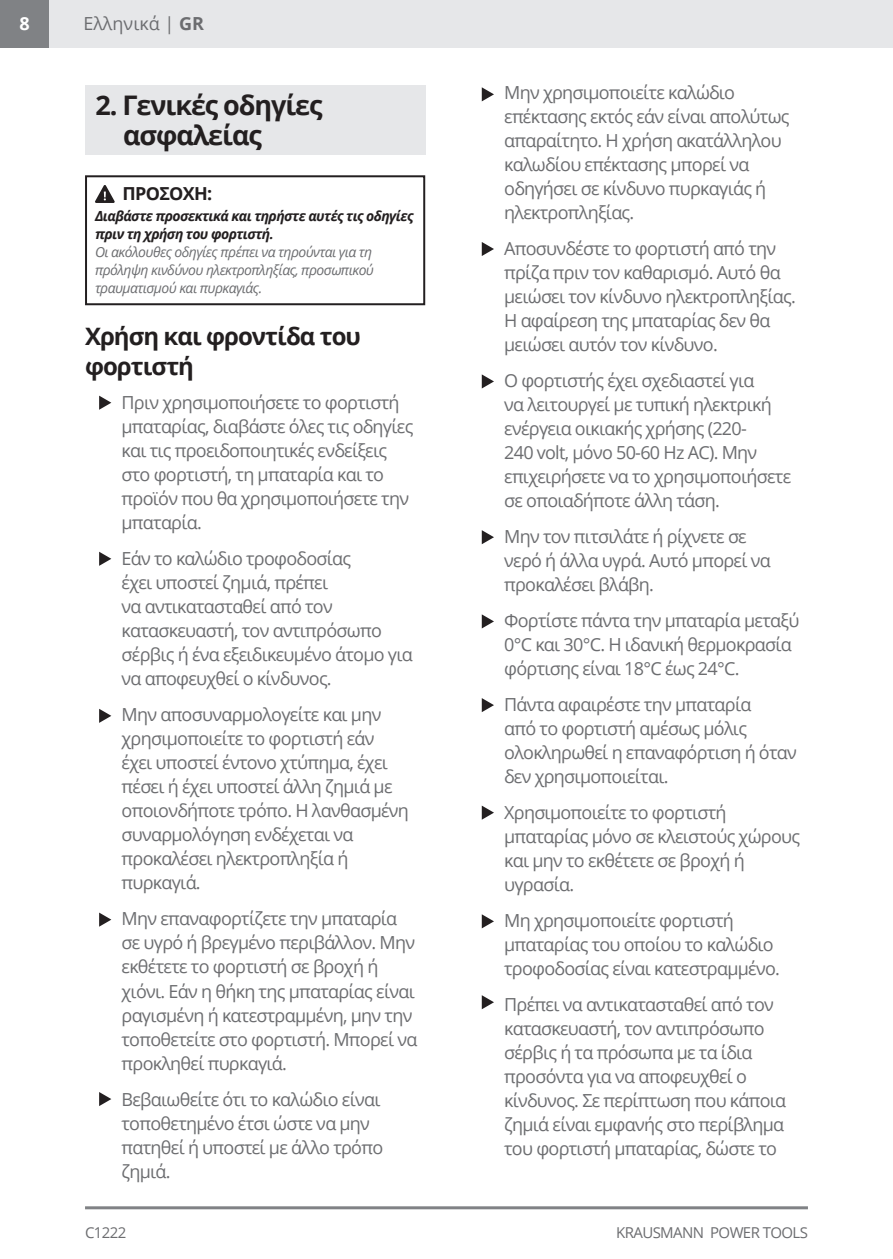
<style>
.page{position:relative;width:893px;height:1259px;background:#fff}
.page>*{position:absolute;margin:0;border:0;box-sizing:border-box;transform-origin:0 0}
.t1{font:700 27px/30px "Open Sans";letter-spacing:-.04em;color:#231f20}
.t2{font:700 24px/30px "Open Sans";letter-spacing:-.04em;color:#231f20}
.t3{font:18px/24px "Open Sans";letter-spacing:-.04em;color:#6c6d70}
.t4{font:18px "Open Sans";color:#6c6d70}
.t5{font:700 18px "Open Sans";letter-spacing:-.04em;color:#231f20}
.t6{font:700 18px "Open Sans";color:#fff}
.t7{font:15px "Open Sans";letter-spacing:-.04em;color:#6c6d70}
.t8{font:italic 13.8px/18px "Open Sans";letter-spacing:-.04em;color:#6c6d70}
.t9{font:italic 700 13.8px/18px "Open Sans";letter-spacing:-.04em;color:#231f20}
.s1{font-weight:700}
</style>
<div class="page">
<div style="left:0;top:0;width:49px;height:48px;background:#808285"></div>
<hr style="left:85px;top:1206px;width:723px;height:3px;background:#808285">
<svg style="left:99px;top:396px;width:12px;height:14px"></svg>
<svg style="left:99px;top:709px;width:12px;height:14px"></svg>
<svg style="left:482px;top:87px;width:12px;height:14px"></svg>
<svg style="left:482px;top:374px;width:12px;height:14px"></svg>
<svg style="left:482px;top:530px;width:12px;height:14px"></svg>
<svg style="left:482px;top:614px;width:12px;height:14px"></svg>
<svg style="left:482px;top:698px;width:12px;height:14px"></svg>
<svg style="left:482px;top:805px;width:12px;height:14px"></svg>
<svg style="left:482px;top:914px;width:12px;height:14px"></svg>
<svg style="left:482px;top:995px;width:12px;height:14px"></svg>
<svg style="left:482px;top:242px;width:12px;height:14px"></svg>
<svg style="left:99px;top:552px;width:12px;height:14px"></svg>
<svg style="left:99px;top:912px;width:12px;height:14px"></svg>
<svg style="left:99px;top:1092px;width:12px;height:14px"></svg>
<div style="left:85px;top:85px;width:340px;height:69px;background:#e6e7e9"></div>
<div style="left:85px;top:175px;width:340px;height:130px;border:2px solid #231f20"></div>
<svg style="left:95px;top:185px;width:20px;height:18px"></svg>
<div style="left:49px;top:0;width:844px;height:48px;background:#e6e7e9"></div>
<p class="t6" style="left:20px;top:11px;width:12px">8</p>
<p class="t4" style="left:83px;top:11px;width:122px">Ελληνικά | <span class="s1">GR</span></p>
<h1 class="t1" style="left:123px;top:89px;width:201px;text-indent:-28px">2. Γενικές οδηγίες ασφαλείας</h1>
<p class="t5" style="left:123px;top:181px;width:91px">ΠΡΟΣΟΧΗ:</p>
<p class="t9" style="left:95px;top:207px;width:320px">Διαβάστε προσεκτικά και τηρήστε αυτές τις οδηγίες πριν τη χρήση του φορτιστή.</p>
<p class="t8" style="left:95px;top:242px;width:280px">Οι ακόλουθες οδηγίες πρέπει να τηρούνται για τη πρόληψη κινδύνου ηλεκτροπληξίας, προσωπικού τραυματισμού και πυρκαγιάς.</p>
<h2 class="t2" style="left:85px;top:320px;width:278px">Χρήση και φροντίδα του φορτιστή</h2>
<p class="t3" style="left:122px;top:390px;width:293px">Πριν χρησιμοποιήσετε το φορτιστή μπαταρίας, διαβάστε όλες τις οδηγίες και τις προειδοποιητικές ενδείξεις στο φορτιστή, τη μπαταρία και το προϊόν που θα χρησιμοποιήσετε την μπαταρία.</p>
<p class="t3" style="left:122px;top:546px;width:293px">Εάν το καλώδιο τροφοδοσίας<br>έχει υποστεί ζημιά, πρέπει<br>να αντικατασταθεί από τον κατασκευαστή, τον αντιπρόσωπο σέρβις ή ένα εξειδικευμένο άτομο για να αποφευχθεί ο κίνδυνος.</p>
<p class="t3" style="left:122px;top:702px;width:289px">Μην αποσυναρμολογείτε και μην χρησιμοποιείτε το φορτιστή εάν έχει υποστεί έντονο χτύπημα, έχει πέσει ή έχει υποστεί άλλη ζημιά με οποιονδήποτε τρόπο. Η λανθασμένη συναρμολόγηση ενδέχεται να προκαλέσει ηλεκτροπληξία ή πυρκαγιά.</p>
<p class="t3" style="left:122px;top:906px;width:297px">Μην επαναφορτίζετε την μπαταρία σε υγρό ή βρεγμένο περιβάλλον. Μην εκθέτετε το φορτιστή σε βροχή ή χιόνι. Εάν η θήκη της μπαταρίας είναι ραγισμένη ή κατεστραμμένη, μην την τοποθετείτε στο φορτιστή. Μπορεί να προκληθεί πυρκαγιά.</p>
<p class="t3" style="left:122px;top:1086px;width:263px">Βεβαιωθείτε ότι το καλώδιο είναι τοποθετημένο έτσι ώστε να μην πατηθεί ή υποστεί με άλλο τρόπο ζημιά.</p>
<p class="t3" style="left:504px;top:80px;width:287px">Μην χρησιμοποιείτε καλώδιο επέκτασης εκτός εάν είναι απολύτως απαραίτητο. Η χρήση ακατάλληλου καλωδίου επέκτασης μπορεί να οδηγήσει σε κίνδυνο πυρκαγιάς ή ηλεκτροπληξίας.</p>
<p class="t3" style="left:504px;top:236px;width:293px">Αποσυνδέστε το φορτιστή από την πρίζα πριν τον καθαρισμό. Αυτό θα μειώσει τον κίνδυνο ηλεκτροπληξίας.<br>Η αφαίρεση της μπαταρίας δεν θα μειώσει αυτόν τον κίνδυνο.</p>
<p class="t3" style="left:504px;top:368px;width:289px">Ο φορτιστής έχει σχεδιαστεί για<br>να λειτουργεί με τυπική ηλεκτρική ενέργεια οικιακής χρήσης (220-<br>240 volt, μόνο 50-60 Hz AC). Μην επιχειρήσετε να το χρησιμοποιήσετε σε οποιαδήποτε άλλη τάση.</p>
<p class="t3" style="left:504px;top:524px;width:268px">Μην τον πιτσιλάτε ή ρίχνετε σε νερό ή άλλα υγρά. Αυτό μπορεί να προκαλέσει βλάβη.</p>
<p class="t3" style="left:504px;top:608px;width:297px">Φορτίστε πάντα την μπαταρία μεταξύ<br>0°C και 30°C. Η ιδανική θερμοκρασία φόρτισης είναι 18°C έως 24°C.</p>
<p class="t3" style="left:504px;top:692px;width:294px">Πάντα αφαιρέστε την μπαταρία<br>από το φορτιστή αμέσως μόλις ολοκληρωθεί η επαναφόρτιση ή όταν δεν χρησιμοποιείται.</p>
<p class="t3" style="left:504px;top:800px;width:297px">Χρησιμοποιείτε το φορτιστή μπαταρίας μόνο σε κλειστούς χώρους και μην το εκθέτετε σε βροχή ή υγρασία.</p>
<p class="t3" style="left:504px;top:908px;width:277px">Μη χρησιμοποιείτε φορτιστή μπαταρίας του οποίου το καλώδιο τροφοδοσίας είναι κατεστραμμένο.</p>
<p class="t3" style="left:504px;top:992px;width:284px">Πρέπει να αντικατασταθεί από τον κατασκευαστή, τον αντιπρόσωπο σέρβις ή τα πρόσωπα με τα ίδια προσόντα για να αποφευχθεί ο κίνδυνος. Σε περίπτωση που κάποια ζημιά είναι εμφανής στο περίβλημα του φορτιστή μπαταρίας, δώστε το</p>
<p class="t7" style="left:85px;top:1222px;width:43px">C1222</p>
<p class="t7" style="left:616px;top:1222px;width:193px">KRAUSMANN POWER TOOLS</p>
</div>
